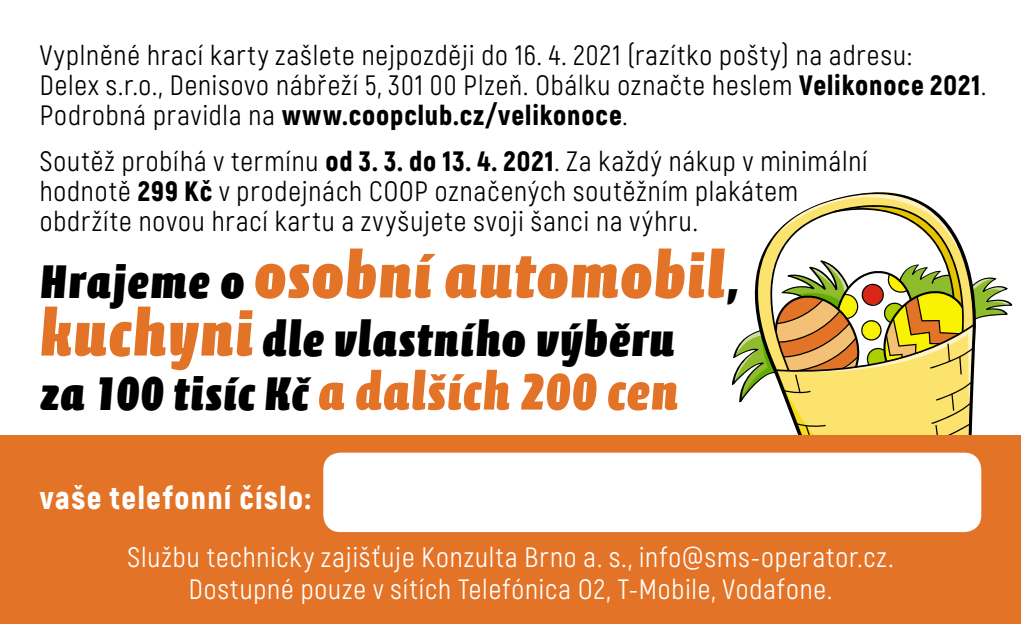
<style>
.page{position:relative;width:1021px;height:624px;background:#fff}
.page>*{position:absolute;margin:0;border:0;box-sizing:border-box;transform-origin:0 0}
.t1{font:900 64px "Calcite Pro";letter-spacing:.015em;color:#e37327}
.t2{font:900 52px "Calcite Pro";letter-spacing:.02em;color:#e37327}
.t3{font:900 48px "Calcite Pro";letter-spacing:.02em;color:#000}
.t4{font:900 32px "Akrobat";letter-spacing:.045em;color:#fff}
.t5{font:28px/30px "Akrobat";letter-spacing:.035em;color:#000}
.t6{font:28px/32px "Akrobat";letter-spacing:.035em;color:#fff;text-align:center}
.s1{font-weight:900}
.s2{font-size:48px;color:#000}
.s3{font-size:64px;color:#e37327}
</style>
<div class="page">
<svg style="left:732px;top:192px;width:280px;height:243px"></svg>
<div style="left:0;top:435px;width:1020px;height:189px;background:#e37327"></div>
<div style="left:323px;top:452px;width:658px;height:80px;background:#fff;border-radius:17px"></div>
<p class="t5" style="left:40px;top:40px;width:947px">Vyplněné hrací karty zašlete nejpozději do 16. 4. 2021 (razítko pošty) na adresu:<br>Delex s.r.o., Denisovo nábřeží 5, 301 00 Plzeň. Obálku označte heslem <span class="s1">Velikonoce 2021</span>.<br>Podrobná pravidla na <span class="s1">www.coopclub.cz/velikonoce</span>.</p>
<p class="t5" style="left:40px;top:146px;width:829px">Soutěž probíhá v termínu <span class="s1">od 3. 3. do 13. 4. 2021</span>. Za každý nákup v minimální hodnotě <span class="s1">299 Kč</span> v prodejnách COOP označených soutěžním plakátem obdržíte novou hrací kartu a zvyšujete svoji šanci na výhru.</p>
<h1 class="t1" style="left:40px;top:238px;width:701px"><span class="s2">Hrajeme o</span> osobní automobil<span class="s2">,</span></h1>
<h3 class="t3" style="left:40px;top:311px;width:636px"><span class="s3">kuchyni</span> dle vlastního výběru</h3>
<h2 class="t2" style="left:40px;top:361px;width:640px"><span class="s2">za 100 tisíc Kč</span> a dalších 200 cen</h2>
<p class="t4" style="left:40px;top:477px;width:272px">vaše telefonní číslo:</p>
<p class="t6" style="left:127px;top:541px;width:767px">Službu technicky zajišťuje Konzulta Brno a. s., info@sms-operator.cz.<br>Dostupné pouze v sítích Telefónica O2, T-Mobile, Vodafone.</p>
</div>
